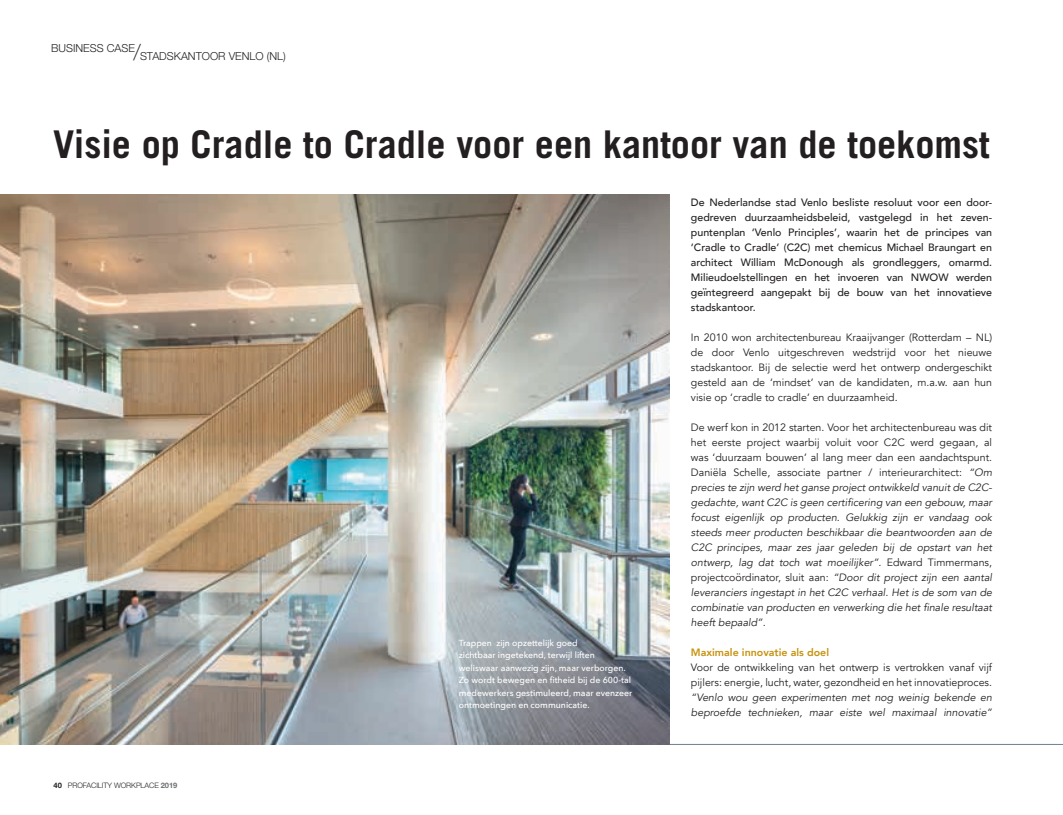
<style>
.page{position:relative;width:1063px;height:815px;background:#fff}
.page>*{position:absolute;margin:0;border:0;box-sizing:border-box;transform-origin:0 0}
.t1{font:700 38.25px "Trade Gothic LT Pro";color:#231f20}
.t2{font:300 11px "Helvetica Neue";color:#231f20}
.t3{font:italic 10.62px/15px "Avenir";color:#231f20;text-align:justify}
.t4{font:500 10.62px/15px "Avenir";color:#231f20;text-align:justify}
.t5{font:10.62px/15px "Avenir";color:#231f20;text-align:justify}
.t6{font:800 10.62px "Avenir";color:#c6920e}
.t7{font:500 8.75px/12.5px "Avenir Next";color:#fff}
.t8{font:300 7.5px "Helvetica Neue";letter-spacing:-.01em;color:#231f20}
.s1{font-weight:100;font-size:22.12px}
.s2{font-style:normal}
.s3{font-weight:700}
.s4{font-weight:700;color:#6d6f71}
</style>
<div class="page">
<hr style="left:0;top:744px;width:1063px;height:1px;background:#6c818d">
<img style="left:0;top:195px;width:670px;height:549px">
<p class="t2" style="left:51px;top:49px;width:236px">BUSINESS CASE<span class="s1">/</span>STADSKANTOOR VENLO (NL)</p>
<h1 class="t1" style="left:53px;top:121px;width:938px">Visie op Cradle to Cradle voor een kantoor van de toekomst</h1>
<p class="t4" style="left:691px;top:194px;width:303px">De Nederlandse stad Venlo besliste resoluut voor een door&shy;gedreven duurzaamheidsbeleid, vastgelegd in het zeven&shy;puntenplan ‘Venlo Principles’, waarin het de principes van ‘Cradle to Cradle’ (C2C) met chemicus Michael Braungart en architect William McDonough als grondleggers, omarmd.<br>Milieudoelstellingen en het invoeren van NWOW werden geïntegreerd aangepakt bij de bouw van het innovatieve stadskantoor.</p>
<p class="t5" style="left:691px;top:330px;width:303px">In 2010 won architectenbureau Kraaijvanger (Rotterdam – NL) de door Venlo uitgeschreven wedstrijd voor het nieuwe stadskantoor. Bij de selectie werd het ontwerp ondergeschikt gesteld aan de ‘mindset’ van de kandidaten, m.a.w. aan hun visie op ‘cradle to cradle’ en duurzaamheid.</p>
<p class="t3" style="left:691px;top:420px;width:303px"><span class="s2">De werf kon in 2012 starten. Voor het architectenbureau was dit het eerste project waarbij voluit voor C2C werd gegaan, al was ‘duurzaam bouwen’ al lang meer dan een aandachtspunt.<br>Daniëla Schelle, associate partner / interieurarchitect:</span> “Om precies te zijn werd het ganse project ontwikkeld vanuit de C2C&shy;gedachte, want C2C is geen certificering van een gebouw, maar focust eigenlijk op producten. Gelukkig zijn er vandaag ook steeds meer producten beschikbaar die beantwoorden aan de C2C principes, maar zes jaar geleden bij de opstart van het ontwerp, lag dat toch wat moeilijker”. <span class="s2">Edward Timmermans, projectcoördinator, sluit aan:</span> “Door dit project zijn een aantal leveranciers ingestapt in het C2C verhaal. Het is de som van de combinatie van producten en verwerking die het finale resultaat heeft bepaald”.</p>
<p class="t6" style="left:691px;top:644px;width:140px">Maximale innovatie als doel</p>
<p class="t5" style="left:691px;top:660px;width:303px">Voor de ontwikkeling van het ontwerp is vertrokken vanaf vijf pijlers: energie, lucht, water, gezondheid en het innovatieproces.</p>
<p class="t3" style="left:691px;top:690px;width:303px">“Venlo wou geen experimenten met nog weinig bekende en beproefde technieken, maar eiste wel maximaal innovatie”</p>
<p class="t7" style="left:459px;top:636px;width:175px">Trappen zijn opzettelijk goed<br>zichtbaar ingetekend, terwijl liften weliswaar aanwezig zijn, maar verborgen.<br>Zo wordt bewegen en fitheid bij de 600-tal medewerkers gestimuleerd, maar evenzeer ontmoetingen en communicatie.</p>
<p class="t8" style="left:54px;top:781px;width:125px"><span class="s3">40</span> PROFACILITY WORKPLACE <span class="s4">2019</span></p>
</div>
